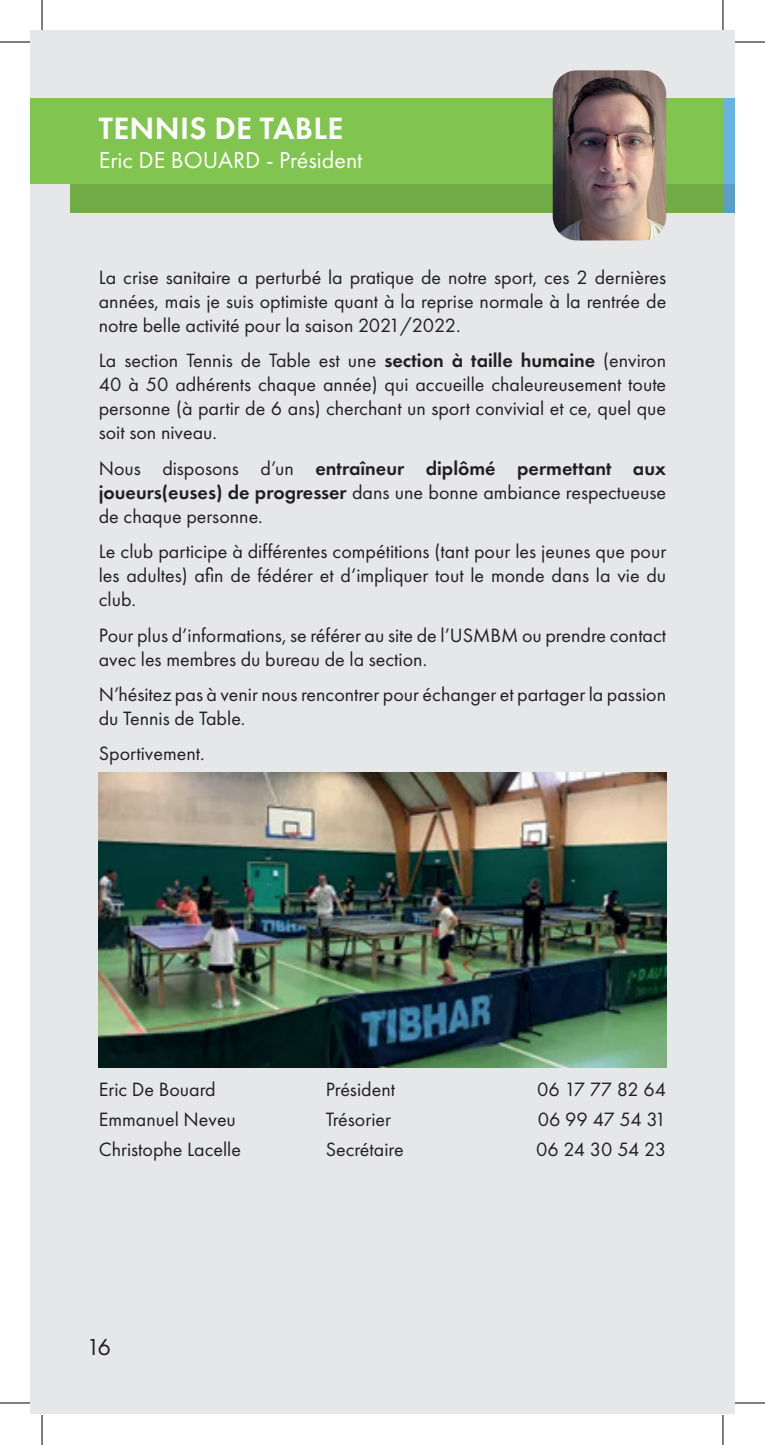
<style>
.page{position:relative;width:765px;height:1445px;background:#fff}
.page>*{position:absolute;margin:0;border:0;box-sizing:border-box;transform-origin:0 0}
.t1{font:600 32px "Futura PT";letter-spacing:.01em;color:#fff}
.t2{font:24px "Futura PT";color:#fff}
.t3{font:24px "Futura PT";color:#231f20}
.t4{font:20px/24px "Futura PT";color:#231f20;text-align:justify}
.s1{font-weight:600}
</style>
<div class="page">
<div style="left:31px;top:31px;width:691px;height:1383px;background:#e6e7e9"></div>
<div style="left:722px;top:31px;width:12px;height:1383px;background:#e6e7e9"></div>
<div style="left:70px;top:127px;width:652px;height:85px;background:#71ab45"></div>
<div style="left:31px;top:99px;width:691px;height:85px;background:#82c450"></div>
<img style="left:552px;top:70px;width:114px;height:170px">
<img style="left:99px;top:772px;width:567px;height:296px">
<div style="left:722px;top:127px;width:12px;height:85px;background:#5b9dc4"></div>
<div style="left:722px;top:99px;width:12px;height:85px;background:#68b3df"></div>
<hr style="left:0;top:42px;width:30px;height:1px;background:#000">
<hr style="left:734px;top:42px;width:30px;height:1px;background:#000">
<hr style="left:0;top:1402px;width:30px;height:1px;background:#000">
<hr style="left:734px;top:1402px;width:30px;height:1px;background:#000">
<hr style="left:42px;top:0;width:1px;height:30px;background:#000">
<hr style="left:42px;top:1415px;width:1px;height:30px;background:#000">
<hr style="left:722px;top:0;width:1px;height:30px;background:#000">
<hr style="left:722px;top:1415px;width:1px;height:30px;background:#000">
<h1 class="t1" style="left:99px;top:108px;width:246px">TENNIS DE TABLE</h1>
<p class="t2" style="left:99px;top:146px;width:265px">Eric DE BOUARD - Président</p>
<p class="t4" style="left:99px;top:265px;width:569px">La crise sanitaire a perturbé la pratique de notre sport, ces 2 dernières années, mais je suis optimiste quant à la reprise normale à la rentrée de notre belle activité pour la saison 2021/2022.</p>
<p class="t4" style="left:99px;top:349px;width:568px">La section Tennis de Table est une <span class="s1">section à taille humaine</span> (environ 40 à 50 adhérents chaque année) qui accueille chaleureusement toute personne (à partir de 6 ans) cherchant un sport convivial et ce, quel que soit son niveau.</p>
<p class="t4" style="left:99px;top:456px;width:568px">Nous disposons d’un <span class="s1">entraîneur diplômé permettant aux joueurs(euses) de progresser</span> dans une bonne ambiance respectueuse de chaque personne.</p>
<p class="t4" style="left:99px;top:539px;width:569px">Le club participe à différentes compétitions (tant pour les jeunes que pour les adultes) afin de fédérer et d’impliquer tout le monde dans la vie du club.</p>
<p class="t4" style="left:99px;top:623px;width:568px">Pour plus d’informations, se référer au site de l’USMBM ou prendre contact avec les membres du bureau de la section.</p>
<p class="t4" style="left:99px;top:682px;width:568px">N’hésitez pas à venir nous rencontrer pour échanger et partager la passion du Tennis de Table.</p>
<p class="t4" style="left:99px;top:741px;width:107px">Sportivement.</p>
<p class="t4" style="left:99px;top:1077px;width:118px">Eric De Bouard</p>
<p class="t4" style="left:325px;top:1077px;width:71px">Président</p>
<p class="t4" style="left:537px;top:1077px;width:130px">06 17 77 82 64</p>
<p class="t4" style="left:99px;top:1107px;width:139px">Emmanuel Neveu</p>
<p class="t4" style="left:325px;top:1107px;width:67px">Trésorier</p>
<p class="t4" style="left:537px;top:1107px;width:130px">06 99 47 54 31</p>
<p class="t4" style="left:99px;top:1137px;width:144px">Christophe Lacelle</p>
<p class="t4" style="left:325px;top:1137px;width:79px">Secrétaire</p>
<p class="t4" style="left:536px;top:1137px;width:131px">06 24 30 54 23</p>
<p class="t3" style="left:86px;top:1333px;width:26px">16</p>
</div>
